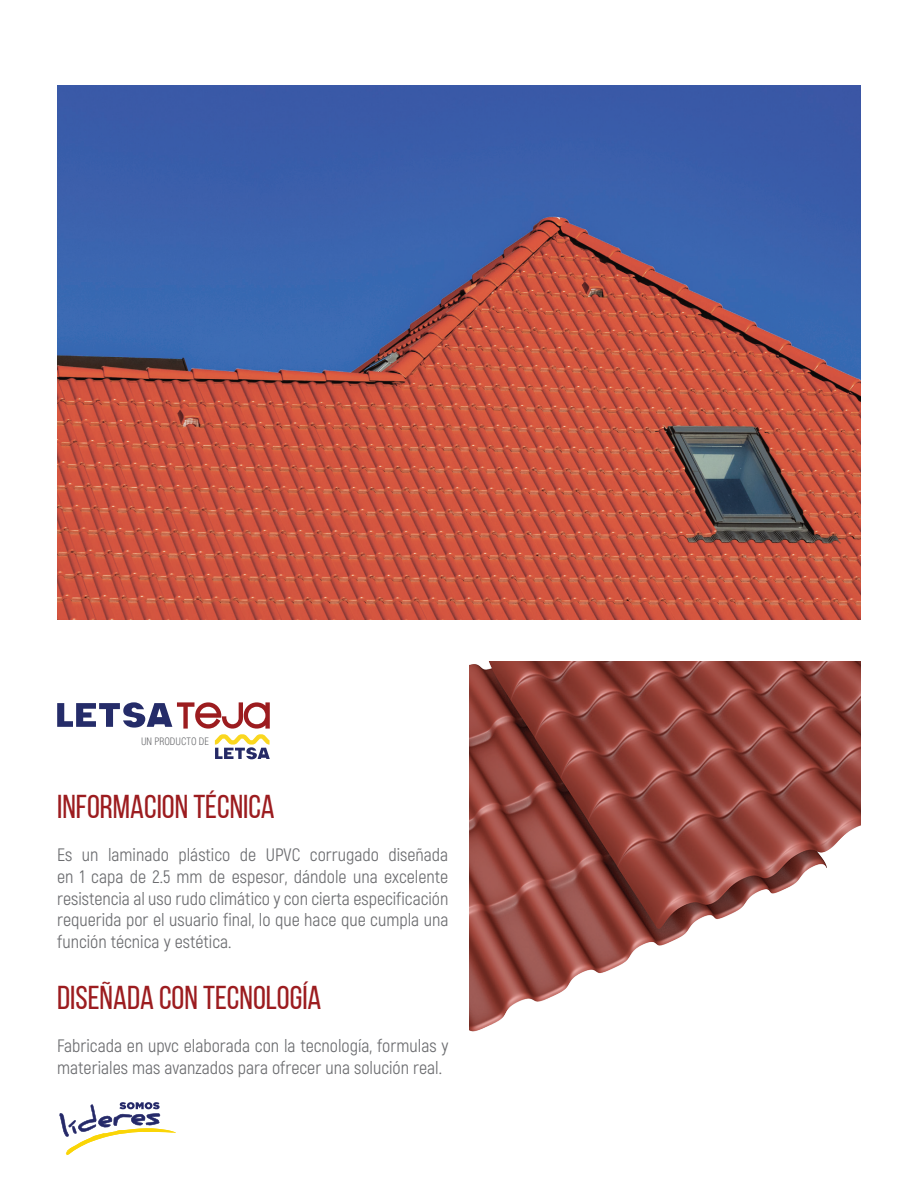
<style>
.page{position:relative;width:918px;height:1188px;background:#fff}
.page>*{position:absolute;margin:0;border:0;box-sizing:border-box;transform-origin:0 0}
.t1{font:33px "Bebas Neue";color:#9c1c1f}
.t2{font:18px/21.6px "Akrobat";color:#6c6d70;text-align:justify}
.t3{font:300 condensed 10.05px "Helvetica";color:#6c6d70}
</style>
<div class="page">
<svg style="left:59px;top:1102px;width:117px;height:53px"></svg>
<svg style="left:57px;top:702px;width:213px;height:57px"></svg>
<img style="left:57px;top:85px;width:804px;height:535px">
<img style="left:470px;top:662px;width:391px;height:370px">
<p class="t3" style="left:141px;top:735px;width:69px">UN PRODUCTO DE</p>
<p class="t1" style="left:57px;top:789px;width:219px">INFORMACION TÉCNICA</p>
<p class="t2" style="left:57px;top:844px;width:393px">Es un laminado plástico de UPVC corrugado diseñada en 1 capa de 2.5 mm de espesor, dándole una excelente resistencia al uso rudo climático y con cierta especificación requerida por el usuario final, lo que hace que cumpla una función técnica y estética.</p>
<p class="t1" style="left:57px;top:980px;width:266px">DISEÑADA CON TECNOLOGÍA</p>
<p class="t2" style="left:57px;top:1035px;width:393px">Fabricada en upvc elaborada con la tecnología, formulas y materiales mas avanzados para ofrecer una solución real.</p>
</div>
